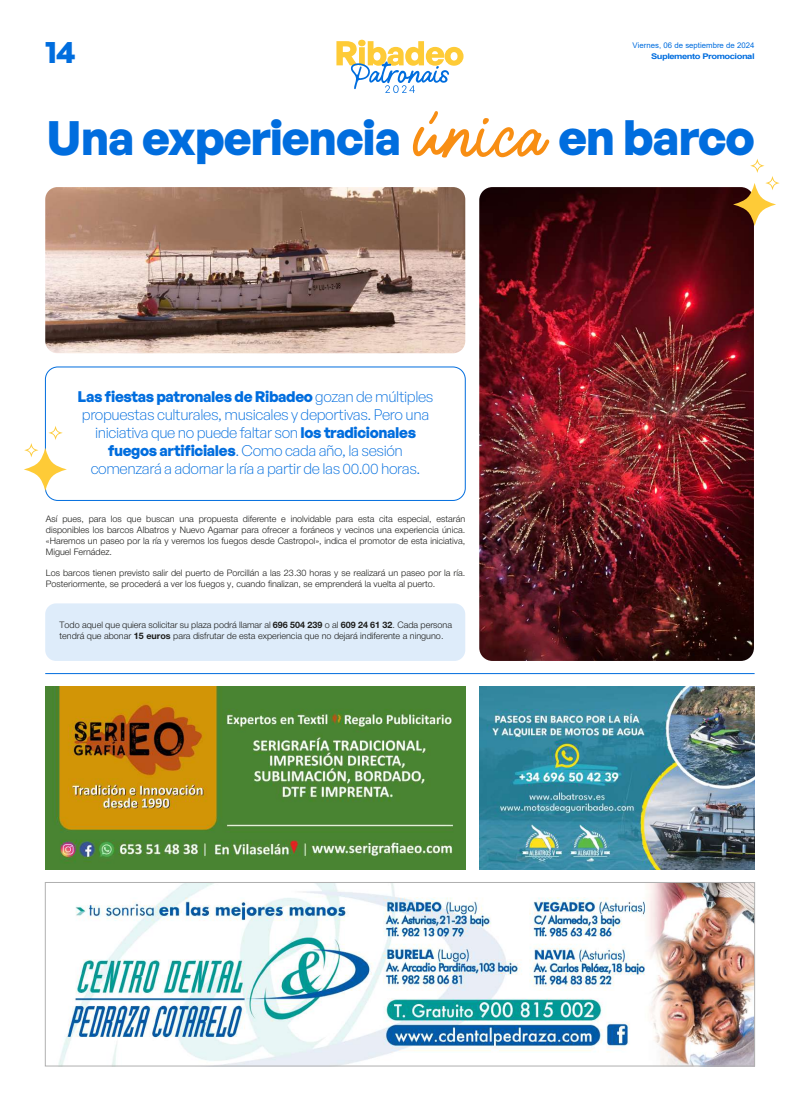
<style>
.page{position:relative;width:800px;height:1106px;background:#fff}
.page>*{position:absolute;margin:0;border:0;box-sizing:border-box;transform-origin:0 0}
.t1{font:700 47.1px "General Sans";letter-spacing:-.025em;color:#006dde}
.t2{font:700 31px "General Sans";color:#006dde}
.t3{font:300 15px/18px "General Sans";letter-spacing:-.025em;color:#006dde;text-align:center}
.t4{font:300 9px/10.8px "Helvetica Neue";color:#1d1d1b}
.t5{font:7.8px "Arial";color:#006dde}
.t6{font:700 7.8px "Arial";letter-spacing:-.05em;color:#006dde;scale:1.2 1}
.s1{font-family:"Devina Garden";font-weight:400;font-size:73.7px;color:#f88e13}
.s2{font-size:48.5px}
.s3{font-weight:700}
</style>
<div class="page">
<svg style="left:336px;top:40px;width:127px;height:53px"></svg>
<img style="left:58px;top:884px;width:694px;height:180px">
<div style="left:45px;top:882px;width:709px;height:184px;border:1px solid #b0b0b0"></div>
<img style="left:45px;top:686px;width:420px;height:183px">
<div style="left:45px;top:366px;width:420px;height:135px;border:1px solid #006dde;border-radius:12px"></div>
<img style="left:479px;top:187px;width:274px;height:474px">
<svg style="left:733px;top:183px;width:43px;height:43px"></svg>
<svg style="left:24px;top:448px;width:43px;height:43px"></svg>
<svg style="left:750px;top:159px;width:29px;height:31px"></svg>
<img style="left:479px;top:686px;width:275px;height:183px">
<hr style="left:45px;top:673px;width:709px;height:1px;background:#006dde">
<img style="left:45px;top:187px;width:420px;height:166px">
<svg style="left:48px;top:426px;width:15px;height:14px"></svg>
<svg style="left:24px;top:443px;width:14px;height:14px"></svg>
<div style="left:45px;top:603px;width:420px;height:58px;background:#deecfa;border-radius:11px"></div>
<h2 class="t2" style="left:45px;top:31px;width:32px">14</h2>
<p class="t6" style="left:651px;top:51px;width:88px">Suplemento Promocional</p>
<p class="t5" style="left:632px;top:40px;width:123px">Viernes, 06 de septiembre de 2024</p>
<h1 class="t1" style="left:46px;top:107px;width:709px">Una experiencia <span class="s1">única</span> <span class="s2">en barco</span></h1>
<p class="t3" style="left:78px;top:387px;width:357px"><span class="s3">Las fiestas patronales de Ribadeo</span> gozan de múltiples propuestas culturales, musicales y deportivas. Pero una iniciativa que no puede faltar son <span class="s3">los tradicionales fuegos artificiales</span>. Como cada año, la sesión comenzará a adornar la ría a partir de las 00.00 horas.</p>
<p class="t4" style="left:46px;top:512px;width:421px;text-align:justify">Así pues, para los que buscan una propuesta diferente e inolvidable para esta cita especial, estarán disponibles los barcos Albatros y Nuevo Agamar para ofrecer a foráneos y vecinos una experiencia única. «Haremos un paseo por la ría y veremos los fuegos desde Castropol», indica el promotor de esta iniciativa, Miguel Fernádez.</p>
<p class="t4" style="left:46px;top:566px;width:421px">Los barcos tienen previsto salir del puerto de Porcillán a las 23.30 horas y se realizará un paseo por la ría.<br>Posteriormente, se procederá a ver los fuegos y, cuando finalizan, se emprenderá la vuelta al puerto.</p>
<p class="t4" style="left:60px;top:619px;width:394px">Todo aquel que quiera solicitar su plaza podrá llamar al <span class="s3">696 504 239</span> o al <span class="s3">609 24 61 32</span>. Cada persona tendrá que abonar <span class="s3">15 euros</span> para disfrutar de esta experiencia que no dejará indiferente a ninguno.</p>
</div>
